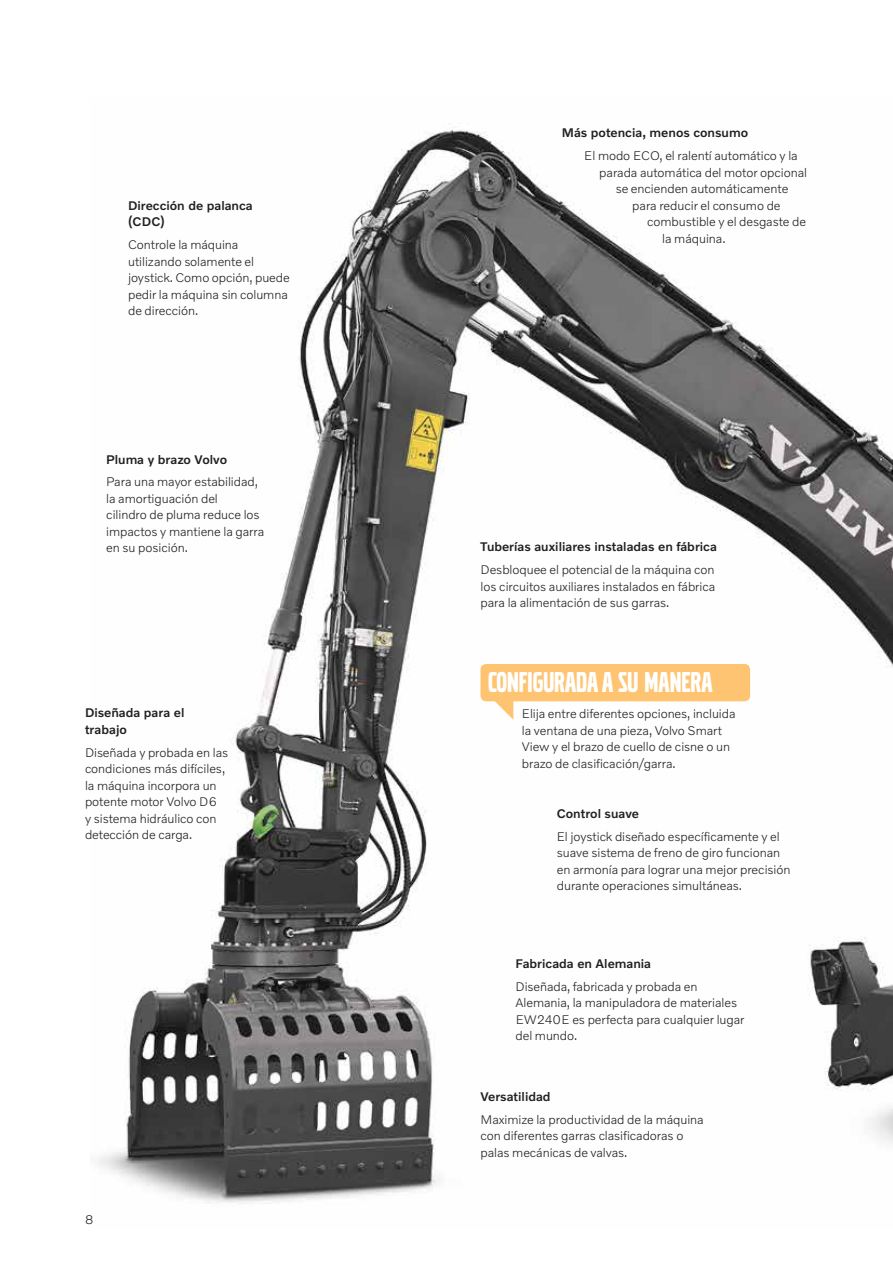
<style>
.page{position:relative;width:893px;height:1263px;background:#fff}
.page>*{position:absolute;margin:0;border:0;box-sizing:border-box;transform-origin:0 0}
.t1{font:30px "Volvo Broad Pro";color:#fff}
.t2{font:300 12.75px/16.5px "Volvo Novum";letter-spacing:-.005em;color:#231f20}
.t3{font:500 12.75px/16.5px "Volvo Novum";color:#231f20}
</style>
<div class="page">
<img style="left:98px;top:124px;width:795px;height:1080px">
<div style="left:480px;top:664px;width:270px;height:37px;background:#fec472;border-radius:6px"></div>
<svg style="left:494px;top:701px;width:19px;height:19px"></svg>
<p class="t3" style="left:128px;top:197px;width:126px">Dirección de palanca (CDC)</p>
<p class="t2" style="left:128px;top:236px;width:163px">Controle la máquina utilizando solamente el joystick. Como opción, puede pedir la máquina sin columna de dirección.</p>
<p class="t3" style="left:106px;top:450px;width:122px">Pluma y brazo Volvo</p>
<p class="t2" style="left:106px;top:473px;width:159px">Para una mayor estabilidad, la amortiguación del<br>cilindro de pluma reduce los impactos y mantiene la garra en su posición.</p>
<p class="t3" style="left:85px;top:704px;width:101px">Diseñada para el trabajo</p>
<p class="t2" style="left:85px;top:743px;width:145px">Diseñada y probada en las condiciones más difíciles, la máquina incorpora un potente motor Volvo D6<br>y sistema hidráulico con detección de carga.</p>
<p class="t2" style="left:85px;top:1210px;width:10px">8</p>
<p class="t3" style="left:562px;top:124px;width:188px">Más potencia, menos consumo</p>
<p class="t2" style="left:584px;top:147px;width:215px">El modo ECO, el ralentí automático y la</p>
<p class="t2" style="left:599px;top:164px;width:209px">parada automática del motor opcional</p>
<p class="t2" style="left:616px;top:180px;width:174px">se encienden automáticamente</p>
<p class="t2" style="left:632px;top:197px;width:150px">para reducir el consumo de</p>
<p class="t2" style="left:647px;top:213px;width:160px">combustible y el desgaste de</p>
<p class="t2" style="left:662px;top:230px;width:65px">la máquina.</p>
<p class="t3" style="left:481px;top:538px;width:238px">Tuberías auxiliares instaladas en fábrica</p>
<p class="t2" style="left:481px;top:561px;width:236px;text-align:justify">Desbloquee el potencial de la máquina con los circuitos auxiliares instalados en fábrica para la alimentación de sus garras.</p>
<h1 class="t1" style="left:488px;top:668px;width:226px">CONFIGURADA A SU MANERA</h1>
<p class="t2" style="left:522px;top:705px;width:215px">Elija entre diferentes opciones, incluida la ventana de una pieza, Volvo Smart View y el brazo de cuello de cisne o un brazo de clasificación/garra.</p>
<p class="t3" style="left:557px;top:805px;width:84px">Control suave</p>
<p class="t2" style="left:557px;top:828px;width:235px">El joystick diseñado específicamente y el suave sistema de freno de giro funcionan en armonía para lograr una mejor precisión durante operaciones simultáneas.</p>
<p class="t3" style="left:516px;top:954px;width:137px">Fabricada en Alemania</p>
<p class="t2" style="left:516px;top:977px;width:230px">Diseñada, fabricada y probada en<br>Alemania, la manipuladora de materiales<br>EW240E es perfecta para cualquier lugar del mundo.</p>
<p class="t3" style="left:480px;top:1088px;width:72px">Versatilidad</p>
<p class="t2" style="left:480px;top:1111px;width:225px">Maximize la productividad de la máquina con diferentes garras clasificadoras o palas mecánicas de valvas.</p>
</div>
